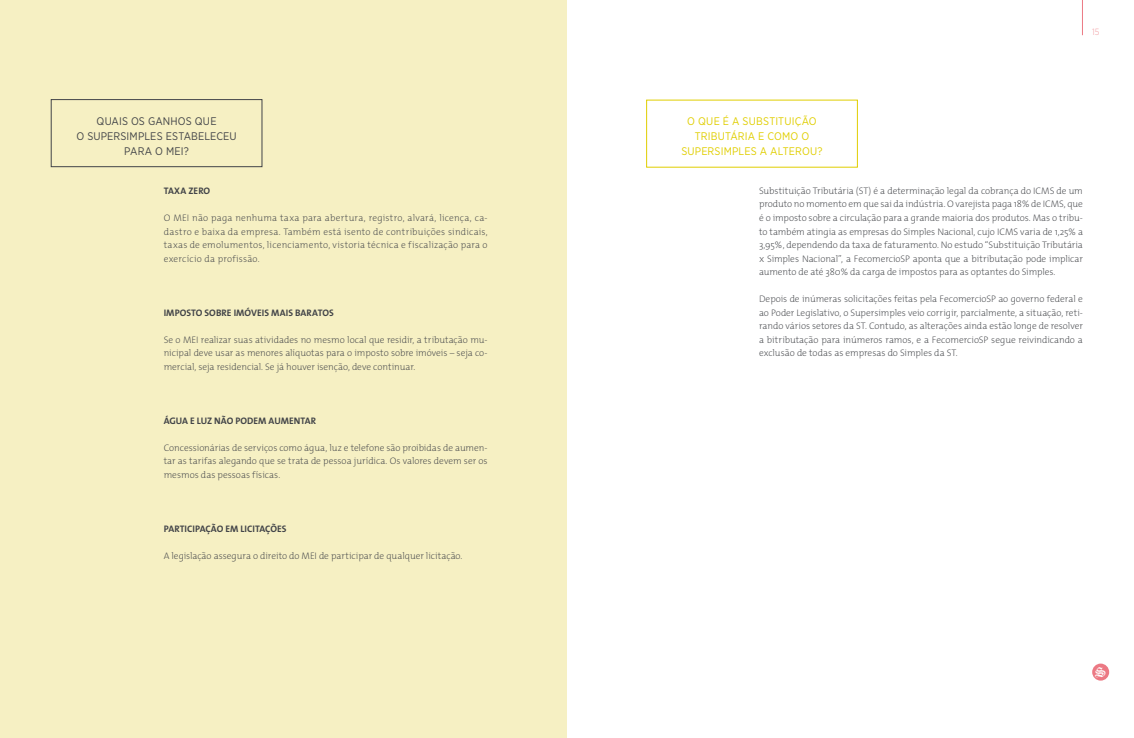
<style>
.page{position:relative;width:1134px;height:738px;background:#fff}
.page>*{position:absolute;margin:0;border:0;box-sizing:border-box;transform-origin:0 0}
.t1{font:15px "Old London";color:#fff}
.t2{font:11px/15px "Gotham Narrow";letter-spacing:.015em;color:#e0ce00;text-align:center}
.t3{font:11px/15px "Gotham Narrow";letter-spacing:.015em;color:#424448;text-align:center}
.t4{font:200 9.5px/13.5px "The Mix";letter-spacing:-.005em;color:#424448;text-align:justify}
.t5{font:700 9.5px "The Mix";color:#424448}
.t6{font:300 9px "Gotham Narrow";color:#f1989c}
.s1{font-family:"The Mix Extra Light Caps";font-weight:400}
</style>
<div class="page">
<hr style="left:1082px;top:0;width:1px;height:35px;background:#ec7984">
<div style="left:1092px;top:663px;width:17px;height:17px;background:#ec7984;border-radius:50%"></div>
<div style="left:0;top:0;width:567px;height:737px;background:#f6f0c3"></div>
<div style="left:51px;top:99px;width:211px;height:68px;border:1px solid #424448"></div>
<p class="t3" style="left:76px;top:113px;width:162px">QUAIS OS GANHOS QUE<br>O SUPERSIMPLES ESTABELECEU<br>PARA O MEI?</p>
<p class="t5" style="left:164px;top:183px;width:48px">TAXA ZERO</p>
<p class="t4" style="left:164px;top:210px;width:325px">O MEI não paga nenhuma taxa para abertura, registro, alvará, licença, ca&shy;dastro e baixa da empresa. Também está isento de contribuições sindicais, taxas de emolumentos, licenciamento, vistoria técnica e fiscalização para o exercício da profissão.</p>
<p class="t5" style="left:164px;top:304px;width:172px">IMPOSTO SOBRE IMÓVEI S MAIS BARATOS</p>
<p class="t4" style="left:164px;top:332px;width:325px">Se o MEI realizar suas atividades no mesmo local que residir, a tributação mu&shy;nicipal deve usar as menores alíquotas para o imposto sobre imóveis – seja co&shy;mercial, seja residencial. Se já houver isenção, deve continuar.</p>
<p class="t5" style="left:164px;top:412px;width:154px">ÁGUA E LUZ NÃO PODEM AUME NTAR</p>
<p class="t4" style="left:164px;top:440px;width:325px">Concessionárias de serviços como água, luz e telefone são proibidas de aumen&shy;tar as tarifas alegando que se trata de pessoa jurídica. Os valores devem ser os mesmos das pessoas físicas.</p>
<p class="t5" style="left:164px;top:520px;width:124px">PARTI CIPAÇÃO EM LICITAÇÕES</p>
<p class="t4" style="left:164px;top:548px;width:300px">A legislação assegura o direito do MEI de participar de qualquer licitação.</p>
<p class="t6" style="left:1092px;top:27px;width:9px">15</p>
<p class="t2" style="left:681px;top:114px;width:143px">O QUE É A SUBSTITUIÇÃO<br>TRIBUTÁRIA E COMO O<br>SUPERSIMPLES A ALTEROU?</p>
<p class="t4" style="left:759px;top:183px;width:325px">Substituição Tributária (ST) é a determinação legal da cobrança do ICMS de um produto no momento em que sai da indústria. O varejista paga 18% de ICMS, que é o imposto sobre a circulação para a grande maioria dos produtos. Mas o tribu&shy;to também atingia as empresas do Simples Nacional, cujo ICMS varia de 1,25% a 3,95%, dependendo da taxa de faturamento. No estudo “Substituição Tributária <span class="s1">x</span> Simples Nacional”, a FecomercioSP aponta que a bitributação pode implicar aumento de até 380% da carga de impostos para as optantes do Simples.</p>
<p class="t4" style="left:759px;top:291px;width:325px">Depois de inúmeras solicitações feitas pela FecomercioSP ao governo federal e ao Poder Legislativo, o Supersimples veio corrigir, parcialmente, a situação, reti&shy;rando vários setores da ST. Contudo, as alterações ainda estão longe de resolver a bitributação para inúmeros ramos, e a FecomercioSP segue reivindicando a exclusão de todas as empresas do Simples da ST.</p>
<h1 class="t1" style="left:1095px;top:662px;width:12px">S</h1>
</div>
